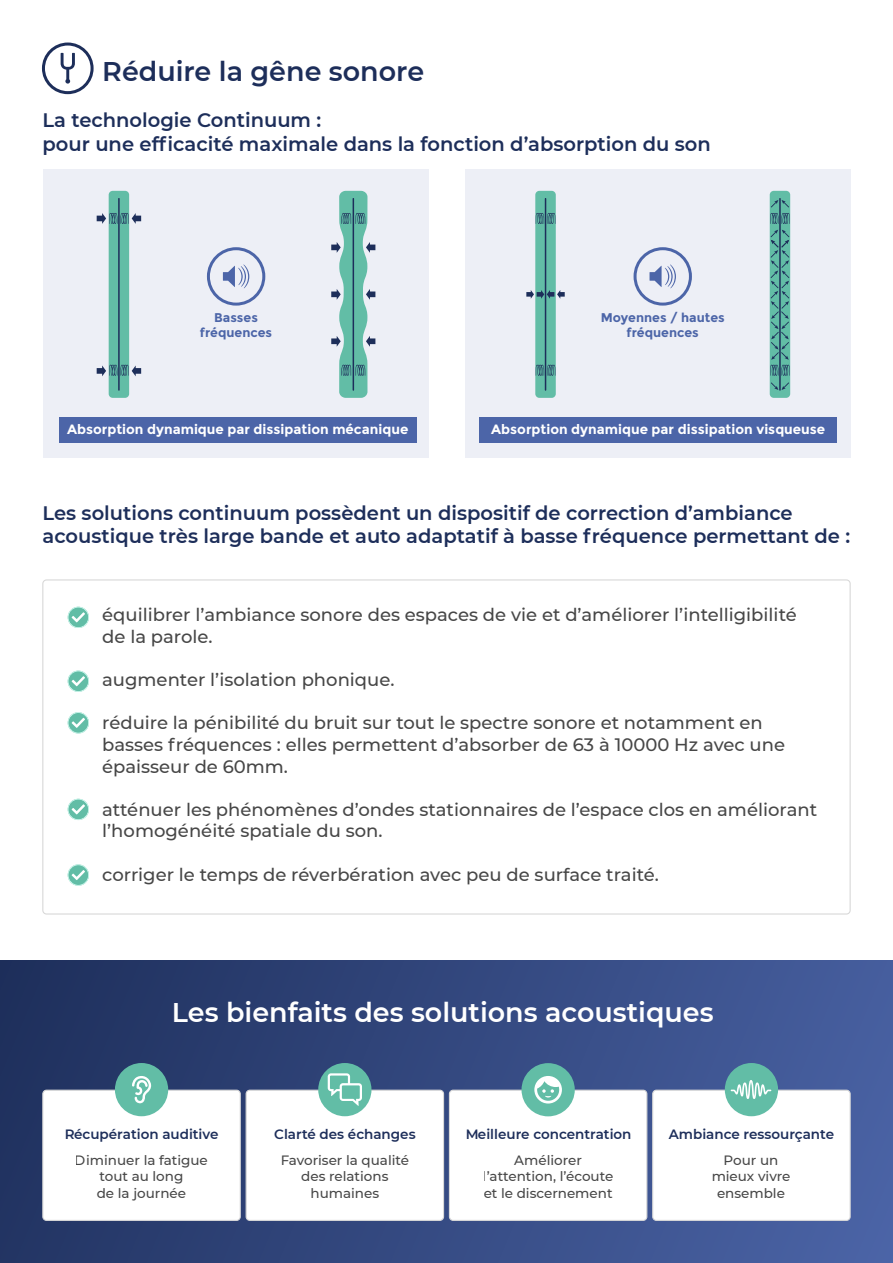
<style>
.page{position:relative;width:893px;height:1263px;background:#fff}
.page>*{position:absolute;margin:0;border:0;box-sizing:border-box;transform-origin:0 0}
.t1{font:600 27px "Montserrat";color:#fff}
.t2{font:600 27px "Montserrat";color:#1d2e5a}
.t3{font:600 19.5px/23.4px "Montserrat";color:#1d2e5a}
.t4{font:500 18px/21.6px "Montserrat";color:#474747}
.t5{font:500 13.5px/16.2px "Montserrat";color:#474747;text-align:center}
.t6{font:700 13.5px "Montserrat";color:#fff}
.t7{font:600 13.5px "Montserrat";color:#1d2e5a}
.t8{font:700 12.6px/15.1px "Montserrat";color:#4c65a8;text-align:center}
</style>
<div class="page">
<div style="left:0;top:960px;width:893px;height:303px;background:linear-gradient(to right,#1f315e,#4861a2)"></div>
<svg style="left:42px;top:43px;width:52px;height:51px"></svg>
<svg style="left:42px;top:579px;width:809px;height:335px"></svg>
<svg style="left:68px;top:607px;width:21px;height:21px"></svg>
<svg style="left:68px;top:671px;width:21px;height:21px"></svg>
<svg style="left:68px;top:712px;width:21px;height:21px"></svg>
<svg style="left:68px;top:799px;width:21px;height:21px"></svg>
<svg style="left:68px;top:864px;width:21px;height:22px"></svg>
<div style="left:43px;top:169px;width:386px;height:289px;background:#edeff6"></div>
<div style="left:59px;top:417px;width:358px;height:26px;background:#4c65a8"></div>
<svg style="left:331px;top:191px;width:44px;height:207px"></svg>
<div style="left:109px;top:191px;width:20px;height:207px;background:#62bda6;border-radius:4px"></div>
<hr style="left:118px;top:199px;width:2px;height:191px;background:#1d2e5a">
<svg style="left:97px;top:213px;width:44px;height:11px"></svg>
<svg style="left:97px;top:365px;width:44px;height:11px"></svg>
<svg style="left:223px;top:264px;width:26px;height:24px"></svg>
<div style="left:207px;top:247px;width:58px;height:59px;border:3px solid #4c65a8;border-radius:50%"></div>
<div style="left:466px;top:169px;width:385px;height:289px;background:#edeff6"></div>
<div style="left:770px;top:191px;width:20px;height:207px;background:#62bda6;border-radius:4px"></div>
<hr style="left:779px;top:199px;width:2px;height:191px;background:#1d2e5a">
<svg style="left:770px;top:200px;width:20px;height:24px"></svg>
<svg style="left:770px;top:230px;width:20px;height:146px"></svg>
<svg style="left:771px;top:382px;width:18px;height:8px"></svg>
<div style="left:535px;top:191px;width:21px;height:207px;background:#62bda6;border-radius:4px"></div>
<svg style="left:536px;top:213px;width:19px;height:11px"></svg>
<svg style="left:536px;top:365px;width:19px;height:11px"></svg>
<hr style="left:545px;top:199px;width:1px;height:191px;background:#1d2e5a">
<svg style="left:526px;top:290px;width:39px;height:9px"></svg>
<svg style="left:649px;top:264px;width:27px;height:24px"></svg>
<div style="left:633px;top:247px;width:59px;height:59px;border:3px solid #4c65a8;border-radius:50%"></div>
<div style="left:479px;top:417px;width:358px;height:26px;background:#4c65a8"></div>
<div style="left:115px;top:1063px;width:53px;height:53px;background:#62bda6;border-radius:50%"></div>
<div style="left:318px;top:1063px;width:53px;height:53px;background:#62bda6;border-radius:50%"></div>
<div style="left:521px;top:1063px;width:54px;height:53px;background:#62bda6;border-radius:50%"></div>
<div style="left:725px;top:1063px;width:53px;height:53px;background:#62bda6;border-radius:50%"></div>
<svg style="left:42px;top:1073px;width:809px;height:148px"></svg>
<h1 class="t2" style="left:102px;top:52px;width:323px">Réduire la gêne sonore</h1>
<p class="t3" style="left:43px;top:108px;width:670px">La technologie Continuum :<br>pour une efficacité maximale dans la fonction d’absorption du son</p>
<p class="t8" style="left:200px;top:310px;width:74px">Basses fréquences</p>
<p class="t8" style="left:601px;top:310px;width:126px">Moyennes / hautes fréquences</p>
<p class="t6" style="left:67px;top:421px;width:343px">Absorption dynamique par dissipation mécanique</p>
<p class="t6" style="left:491px;top:421px;width:336px">Absorption dynamique par dissipation visqueuse</p>
<p class="t3" style="left:43px;top:500px;width:809px">Les solutions continuum possèdent un dispositif de correction d’ambiance acoustique très large bande et auto adaptatif à basse fréquence permettant de :</p>
<p class="t4" style="left:102px;top:603px;width:696px">équilibrer l’ambiance sonore des espaces de vie et d’améliorer l’intelligibilité de la parole.</p>
<p class="t4" style="left:102px;top:668px;width:294px">augmenter l’isolation phonique.</p>
<p class="t4" style="left:102px;top:711px;width:684px">réduire la pénibilité du bruit sur tout le spectre sonore et notamment en basses fréquences : elles permettent d’absorber de 63 à 10000 Hz avec une épaisseur de 60mm.</p>
<p class="t4" style="left:102px;top:798px;width:716px">atténuer les phénomènes d’ondes stationnaires de l’espace clos en améliorant l’homogénéité spatiale du son.</p>
<p class="t4" style="left:102px;top:863px;width:558px">corriger le temps de réverbération avec peu de surface traité.</p>
<h1 class="t1" style="left:172px;top:993px;width:543px">Les bienfaits des solutions acoustiques</h1>
<p class="t7" style="left:64px;top:1124px;width:156px">Récupération auditive</p>
<p class="t7" style="left:274px;top:1124px;width:143px">Clarté des échanges</p>
<p class="t7" style="left:465px;top:1124px;width:168px">Meilleure concentration</p>
<p class="t7" style="left:669px;top:1124px;width:167px">Ambiance ressourçante</p>
<p class="t5" style="left:75px;top:1152px;width:134px">Diminuer la fatigue tout au long<br>de la journée</p>
<p class="t5" style="left:483px;top:1152px;width:132px">Améliorer l’attention, l’écoute et le discernement</p>
<p class="t5" style="left:711px;top:1152px;width:81px">Pour un mieux vivre ensemble</p>
<p class="t5" style="left:281px;top:1152px;width:130px">Favoriser la qualité des relations humaines</p>
</div>
